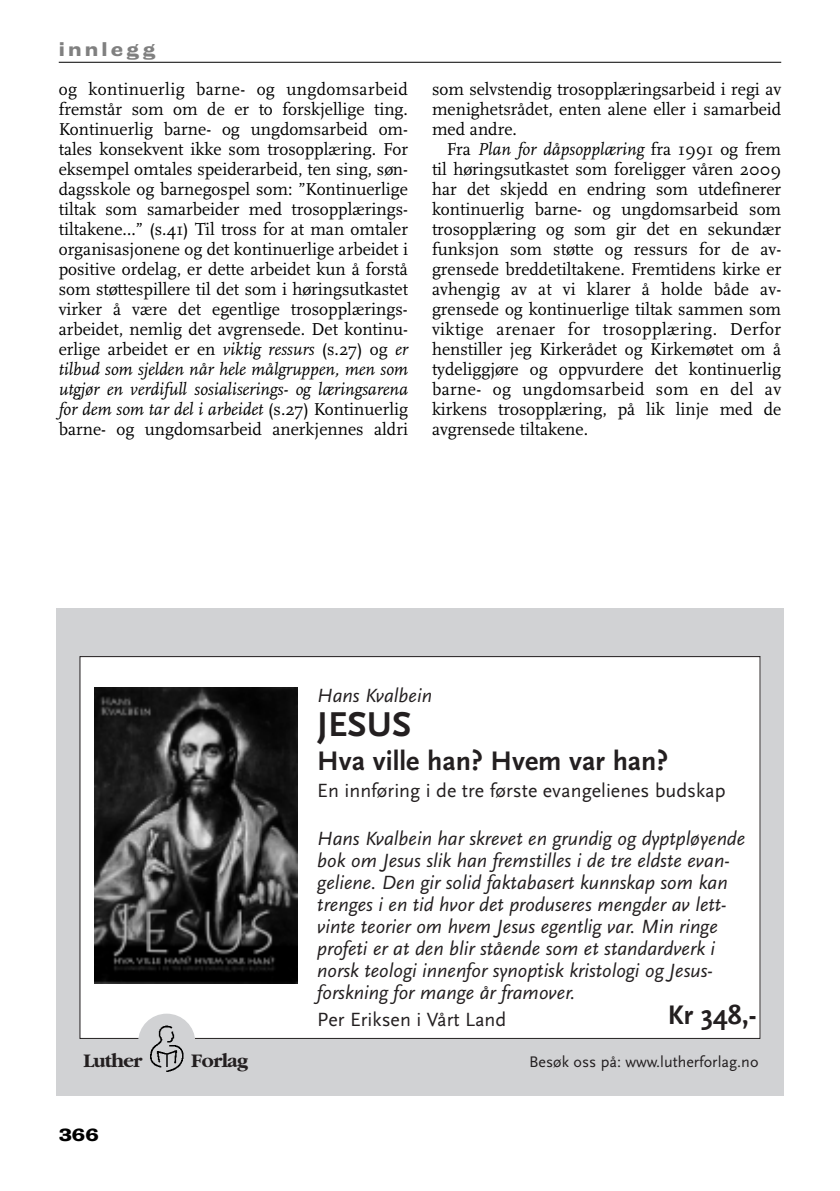
<style>
.page{position:relative;width:840px;height:1191px;background:#fff}
.page>*{position:absolute;margin:0;border:0;box-sizing:border-box;transform-origin:0 0}
.t1{font:36px "Scala Sans Bold+BXNPEG";color:#231f20}
.t2{font:28px "Scala Sans Bold+BXNPEG";color:#231f20}
.t3{font:20px/22px "Scala Sans Italic+LCCLJN";color:#231f20}
.t4{font:20px "Scala Sans+GUEYIV";color:#231f20}
.t5{font:20px "Garamond Bold+TKNDJH";color:#231f20}
.t6{font:18px/20px "Scala";color:#000;text-align:justify}
.t7{font:18px "Bureau Grotesque Seven Nine";letter-spacing:.18em;color:#808080}
.t8{font:16px "Scala Sans+GUEYIV";color:#231f20}
.t9{font:16px "Bureau Grotesque Seven Nine";color:#000}
.s1{font-style:italic}
</style>
<div class="page">
<hr style="left:59px;top:62px;width:721px;height:1px;background:#000">
<div style="left:57px;top:608px;width:725px;height:487px;background:#d1d2d4"></div>
<div style="left:80px;top:656px;width:679px;height:382px;background:#fff"></div>
<img style="left:95px;top:688px;width:202px;height:295px">
<div style="left:138px;top:1013px;width:57px;height:57px;background:#d1d2d4;border-radius:50%"></div>
<img style="left:150px;top:1026px;width:34px;height:46px">
<p class="t7" style="left:59px;top:39px;width:98px">innlegg</p>
<p class="t6" style="left:59px;top:79px;width:350px">og kontinuerlig barne- og ungdomsarbeid fremstår som om de er to forskjellige ting.<br>Kontinuerlig barne- og ungdomsarbeid om&shy;tales konsekvent ikke som trosopplæring. For eksempel omtales speiderarbeid, ten sing, søn&shy;dagsskole og barnegospel som: ”Kontinuerlige tiltak som samarbeider med trosopplærings&shy;tiltakene…” (s.41) Til tross for at man omtaler organisasjonene og det kontinuerlige arbeidet i positive ordelag, er dette arbeidet kun å forstå som støttespillere til det som i høringsutkastet virker å være det egentlige trosopplærings&shy;arbeidet, nemlig det avgrensede. Det kontinu&shy;erlige arbeidet er en <span class="s1">viktig ressurs</span> (s.27) og <span class="s1">er tilbud som sjelden når hele målgruppen, men som utgjør en verdifull sosialiserings- og læringsarena for dem som tar del i arbeidet</span> (s.27) Kontinuerlig barne- og ungdomsarbeid anerkjennes aldri</p>
<p class="t6" style="left:432px;top:79px;width:350px">som selvstendig trosopplæringsarbeid i regi av menighetsrådet, enten alene eller i samarbeid med andre.</p>
<p class="t6" style="left:432px;top:139px;width:350px;text-indent:15px">Fra <span class="s1">Plan for dåpsopplæring</span> fra 1991 og frem til høringsutkastet som foreligger våren 2009 har det skjedd en endring som utdefinerer kontinuerlig barne- og ungdomsarbeid som trosopplæring og som gir det en sekundær funksjon som støtte og ressurs for de av&shy;grensede breddetiltakene. Fremtidens kirke er avhengig av at vi klarer å holde både av&shy;grensede og kontinuerlige tiltak sammen som viktige arenaer for trosopplæring. Derfor henstiller jeg Kirkerådet og Kirkemøtet om å tydeliggjøre og oppvurdere det kontinuerlig barne- og ungdomsarbeid som en del av kirkens trosopplæring, på lik linje med de avgrensede tiltakene.</p>
<p class="t5" style="left:83px;top:1048px;width:61px">Luther</p>
<p class="t5" style="left:191px;top:1048px;width:58px">Forlag</p>
<p class="t9" style="left:59px;top:1126px;width:42px">366</p>
<p class="t3" style="left:317px;top:683px;width:116px">Hans Kvalbein</p>
<h1 class="t1" style="left:317px;top:702px;width:95px">JESUS</h1>
<h2 class="t2" style="left:317px;top:743px;width:352px">Hva ville han? Hvem var han?</h2>
<p class="t4" style="left:317px;top:778px;width:409px">En innføring i de tre første evangelienes budskap</p>
<p class="t3" style="left:317px;top:826px;width:429px">Hans Kvalbein har skrevet en grundig og dyptpløyende bok om Jesus slik han fremstilles i de tre eldste evan&shy;geliene. Den gir solid faktabasert kunnskap som kan trenges i en tid hvor det produseres mengder av lett&shy;vinte teorier om hvem Jesus egentlig var. Min ringe profeti er at den blir stående som et standardverk i norsk teologi innenfor synoptisk kristologi og Jesus&shy;forskning for mange år framover.</p>
<p class="t4" style="left:317px;top:1007px;width:190px">Per Eriksen i Vårt Land</p>
<p class="t8" style="left:529px;top:1052px;width:231px">Besøk oss på: www.lutherforlag.no</p>
<h2 class="t2" style="left:667px;top:998px;width:90px">Kr 348,-</h2>
</div>
